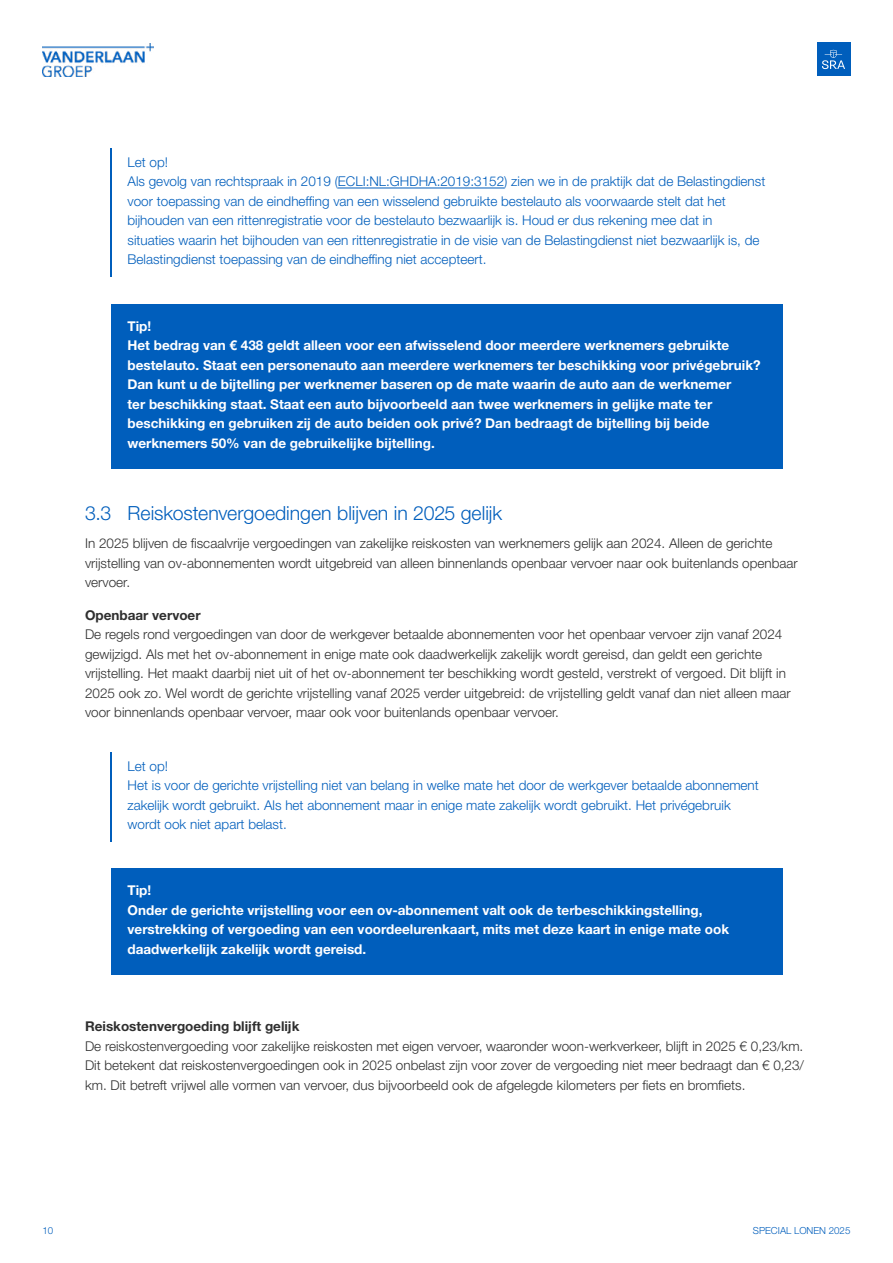
<style>
.page{position:relative;width:893px;height:1263px;background:#fff}
.page>*{position:absolute;margin:0;border:0;box-sizing:border-box;transform-origin:0 0}
.t1{font:300 19.5px "Helvetica Neue LT Std";letter-spacing:-.005em;color:#005ebc}
.t2{font:300 13.5px/19.5px "Helvetica Neue LT Std";color:#2f2f2f}
.t3{font:300 13.5px/19.5px "Helvetica Neue LT Std";color:#005ebc}
.t4{font:700 13.5px/19.5px "Helvetica Neue LT Std";color:#fff}
.t5{font:700 13.5px "Helvetica Neue LT Std";color:#2f2f2f}
.t6{font:300 9.75px "Helvetica Neue LT Std";color:#005ebc}
</style>
<div class="page">
<img style="left:43px;top:43px;width:111px;height:33px">
<div style="left:817px;top:43px;width:33px;height:33px;background:#005ebc"></div>
<svg style="left:822px;top:50px;width:23px;height:19px"></svg>
<hr style="left:111px;top:149px;width:1px;height:128px;background:#005ebc">
<hr style="left:338px;top:188px;width:166px;height:1px;background:#005ebc">
<div style="left:111px;top:304px;width:671px;height:165px;background:#005ebc"></div>
<hr style="left:111px;top:752px;width:1px;height:89px;background:#005ebc">
<div style="left:111px;top:869px;width:671px;height:106px;background:#005ebc"></div>
<p class="t3" style="left:128px;top:152px;width:639px">Let op!<br>Als gevolg van rechtspraak in 2019 (ECLI:NL:GHDHA:2019:3152) zien we in de praktijk dat de Belastingdienst voor toepassing van de eindheffing van een wisselend gebruikte bestelauto als voorwaarde stelt dat het bijhouden van een rittenregistratie voor de bestelauto bezwaarlijk is. Houd er dus rekening mee dat in<br>situaties waarin het bijhouden van een rittenregistratie in de visie van de Belastingdienst niet bezwaarlijk is, de Belastingdienst toepassing van de eindheffing niet accepteert.</p>
<p class="t4" style="left:128px;top:316px;width:634px">Tip!<br>Het bedrag van € 438 geldt alleen voor een afwisselend door meerdere werknemers gebruikte bestelauto. Staat een personenauto aan meerdere werknemers ter beschikking voor privégebruik?<br>Dan kunt u de bijtelling per werknemer baseren op de mate waarin de auto aan de werknemer<br>ter beschikking staat. Staat een auto bijvoorbeeld aan twee werknemers in gelijke mate ter beschikking en gebruiken zij de auto beiden ook privé? Dan bedraagt de bijtelling bij beide werknemers 50% van de gebruikelijke bijtelling.</p>
<h1 class="t1" style="left:85px;top:501px;width:419px">3.3 Reiskostenvergoedingen blijven in 2025 gelijk</h1>
<p class="t2" style="left:85px;top:533px;width:714px">In 2025 blijven de fiscaalvrije vergoedingen van zakelijke reiskosten van werknemers gelijk aan 2024. Alleen de gerichte vrijstelling van ov-abonnementen wordt uitgebreid van alleen binnenlands openbaar vervoer naar ook buitenlands openbaar vervoer.</p>
<p class="t5" style="left:85px;top:606px;width:117px">Openbaar vervoer</p>
<p class="t2" style="left:85px;top:624px;width:707px">De regels rond vergoedingen van door de werkgever betaalde abonnementen voor het openbaar vervoer zijn vanaf 2024 gewijzigd. Als met het ov-abonnement in enige mate ook daadwerkelijk zakelijk wordt gereisd, dan geldt een gerichte vrijstelling. Het maakt daarbij niet uit of het ov-abonnement ter beschikking wordt gesteld, verstrekt of vergoed. Dit blijft in 2025 ook zo. Wel wordt de gerichte vrijstelling vanaf 2025 verder uitgebreid: de vrijstelling geldt vanaf dan niet alleen maar voor binnenlands openbaar vervoer, maar ook voor buitenlands openbaar vervoer.</p>
<p class="t3" style="left:128px;top:756px;width:633px">Let op!<br>Het is voor de gerichte vrijstelling niet van belang in welke mate het door de werkgever betaalde abonnement zakelijk wordt gebruikt. Als het abonnement maar in enige mate zakelijk wordt gebruikt. Het privégebruik wordt ook niet apart belast.</p>
<p class="t4" style="left:128px;top:880px;width:603px">Tip!<br>Onder de gerichte vrijstelling voor een ov-abonnement valt ook de terbeschikkingstelling, verstrekking of vergoeding van een voordeelurenkaart, mits met deze kaart in enige mate ook daadwerkelijk zakelijk wordt gereisd.</p>
<p class="t5" style="left:85px;top:1018px;width:216px">Reiskostenvergoeding blijft gelijk</p>
<p class="t2" style="left:85px;top:1036px;width:721px;text-align:justify">De reiskostenvergoeding voor zakelijke reiskosten met eigen vervoer, waaronder woon-werkverkeer, blijft in 2025 € 0,23/km.<br>Dit betekent dat reiskostenvergoedingen ook in 2025 onbelast zijn voor zover de vergoeding niet meer bedraagt dan € 0,23/ km. Dit betreft vrijwel alle vormen van vervoer, dus bijvoorbeeld ook de afgelegde kilometers per fiets en bromfiets.</p>
<p class="t6" style="left:43px;top:1224px;width:12px">10</p>
<p class="t6" style="left:753px;top:1224px;width:99px">SPECIAL LONEN 2025</p>
</div>
